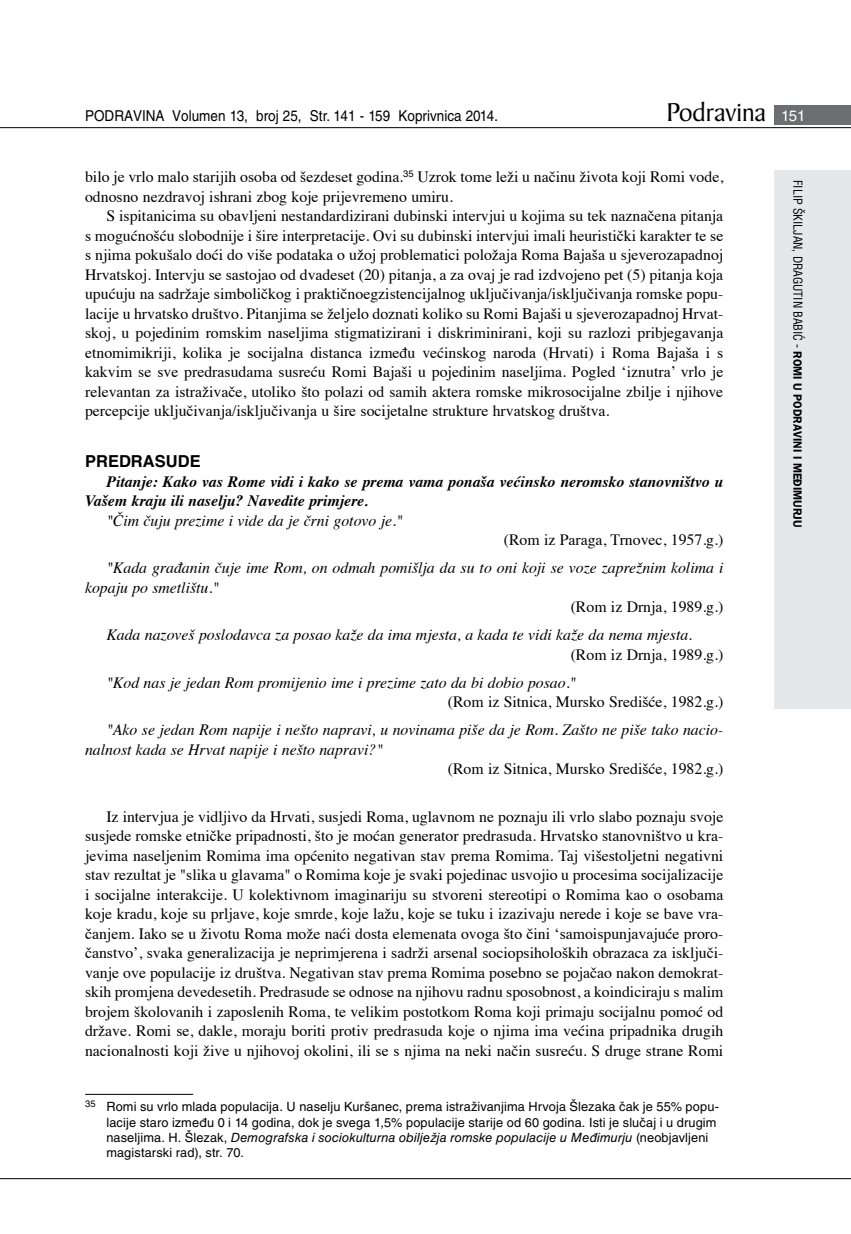
<style>
.page{position:relative;width:851px;height:1234px;background:#fff}
.page>*{position:absolute;margin:0;border:0;box-sizing:border-box;transform-origin:0 0}
.t1{font:27.6px "Baker Signet BT";color:#000}
.t2{font:700 16.5px "Helvetica LT Skin 29";color:#000}
.t3{font:15.75px/19.5px "Times";color:#000;text-align:justify}
.t4{font:italic 15.75px/19.5px "Times";color:#000}
.t5{font:italic 700 15.75px/19.5px "Times";color:#000}
.t6{font:15px "Helvetica LT Skin 29";color:#000;scale:.9 1}
.t7{font:12.75px/15.3px "Helvetica LT Skin 29";letter-spacing:.01em;color:#000}
.t8{font:condensed 12px "Helvetica LT Skin 29";letter-spacing:-.005em;color:#000}
.s1{font-family:"Helvetica LT Skin 29";font-size:15px;color:#fff}
.s2{font-style:italic}
.s3{font-family:"ITC Franklin Gothic Skin 29";font-weight:600;font-stretch:normal}
</style>
<div class="page">
<div style="left:774px;top:170px;width:76px;height:538px;background:#e6e7e8"></div>
<div style="left:774px;top:105px;width:76px;height:19px;background:#6d6e71"></div>
<hr style="left:0;top:127px;width:850px;height:1px;background:#000">
<hr style="left:0;top:1177px;width:850px;height:1px;background:#000">
<hr style="left:85px;top:1093px;width:108px;height:1px;background:#000">
<p class="t6" style="left:85px;top:107px;width:460px">PODRAVINA Volumen 13, broj 25, Str. 141 - 159 Koprivnica 2014.</p>
<h1 class="t1" style="left:666px;top:95px;width:141px">Podravina <span class="s1">151</span></h1>
<p class="t3" style="left:85px;top:166px;width:639px">bilo je vrlo malo starijih osoba od šezdeset godina.<sup>35</sup> Uzrok tome leži u načinu života koji Romi vode, odnosno nezdravoj ishrani zbog koje prijevremeno umiru.</p>
<p class="t3" style="left:85px;top:204px;width:639px;text-indent:21px">S ispitanicima su obavljeni nestandardizirani dubinski intervjui u kojima su tek naznačena pitanja s mogućnošću slobodnije i šire interpretacije. Ovi su dubinski intervjui imali heuristički karakter te se s njima pokušalo doći do više podataka o užoj problematici položaja Roma Bajaša u sjeverozapadnoj Hrvatskoj. Intervju se sastojao od dvadeset (20) pitanja, a za ovaj je rad izdvojeno pet (5) pitanja koja upućuju na sadržaje simboličkog i praktičnoegzistencijalnog uključivanja/isključivanja romske popu&shy;lacije u hrvatsko društvo. Pitanjima se željelo doznati koliko su Romi Bajaši u sjeverozapadnoj Hrvat&shy;skoj, u pojedinim romskim naseljima stigmatizirani i diskriminirani, koji su razlozi pribjegavanja etnomimikriji, kolika je socijalna distanca između većinskog naroda (Hrvati) i Roma Bajaša i s kakvim se sve predrasudama susreću Romi Bajaši u pojedinim naseljima. Pogled ‘iznutra’ vrlo je relevantan za istraživače, utoliko što polazi od samih aktera romske mikrosocijalne zbilje i njihove percepcije uključivanja/isključivanja u šire socijetalne strukture hrvatskog društva.</p>
<p class="t2" style="left:85px;top:451px;width:58px">PREDRASU</p>
<p class="t2" style="left:178px;top:451px;width:22px">DE</p>
<p class="t5" style="left:85px;top:470px;width:639px;text-indent:21px">Pitanje: Kako vas Rome vidi i kako se prema vama ponaša većinsko neromsko stanovništvo u<br>Vašem kraju ili naselju? Navedite primjere.</p>
<p class="t4" style="left:106px;top:509px;width:298px">"Čim čuju prezime i vide da je črni gotovo je."</p>
<p class="t3" style="left:503px;top:528px;width:221px">(Rom iz Paraga, Trnovec, 1957.g.)</p>
<p class="t4" style="left:85px;top:557px;width:639px;text-indent:21px">"Kada građanin čuje ime Rom, on odmah pomišlja da su to oni koji se voze zaprežnim kolima i kopaju po smetlištu."</p>
<p class="t3" style="left:570px;top:595px;width:154px">(Rom iz Drnja, 1989.g.)</p>
<p class="t4" style="left:106px;top:624px;width:587px">Kada nazoveš poslodavca za posao kaže da ima mjesta, a kada te vidi kaže da nema mjesta.</p>
<p class="t3" style="left:570px;top:643px;width:154px">(Rom iz Drnja, 1989.g.)</p>
<p class="t4" style="left:106px;top:671px;width:471px">"Kod nas je jedan Rom promijenio ime i prezime zato da bi dobio posao."</p>
<p class="t3" style="left:447px;top:690px;width:277px">(Rom iz Sitnica, Mursko Središće, 1982.g.)</p>
<p class="t4" style="left:85px;top:719px;width:639px;text-indent:21px">"Ako se jedan Rom napije i nešto napravi, u novinama piše da je Rom. Zašto ne piše tako nacio&shy;nalnost kada se Hrvat napije i nešto napravi?"</p>
<p class="t3" style="left:447px;top:757px;width:277px">(Rom iz Sitnica, Mursko Središće, 1982.g.)</p>
<p class="t3" style="left:85px;top:805px;width:639px;text-indent:21px">Iz intervjua je vidljivo da Hrvati, susjedi Roma, uglavnom ne poznaju ili vrlo slabo poznaju svoje susjede romske etničke pripadnosti, što je moćan generator predrasuda. Hrvatsko stanovništvo u kra&shy;jevima naseljenim Romima ima općenito negativan stav prema Romima. Taj višestoljetni negativni stav rezultat je "slika u glavama" o Romima koje je svaki pojedinac usvojio u procesima socijalizacije i socijalne interakcije. U kolektivnom imaginariju su stvoreni stereotipi o Romima kao o osobama koje kradu, koje su prljave, koje smrde, koje lažu, koje se tuku i izazivaju nerede i koje se bave vra&shy;čanjem. Iako se u životu Roma može naći dosta elemenata ovoga što čini ‘samoispunjavajuće proro&shy;čanstvo’, svaka generalizacija je neprimjerena i sadrži arsenal sociopsiholoških obrazaca za isključi&shy;vanje ove populacije iz društva. Negativan stav prema Romima posebno se pojačao nakon demokrat&shy;skih promjena devedesetih. Predrasude se odnose na njihovu radnu sposobnost, a koindiciraju s malim brojem školovanih i zaposlenih Roma, te velikim postotkom Roma koji primaju socijalnu pomoć od države. Romi se, dakle, moraju boriti protiv predrasuda koje o njima ima većina pripadnika drugih nacionalnosti koji žive u njihovoj okolini, ili se s njima na neki način susreću. S druge strane Romi</p>
<p class="t7" style="left:106px;top:1098px;width:614px;text-indent:-21px"><sup>35</sup> Romi su vrlo mlada populacija. U naselju Kuršanec, prema istraživanjima Hrvoja Šlezaka čak je 55% popu&shy;lacije staro između 0 i 14 godina, dok je svega 1,5% populacije starije od 60 godina. Isti je slučaj i u drugim naseljima. H. Šlezak, <span class="s2">Demografska i sociokulturna obilježja romske populacije u Međimurju</span> (neobjavljeni magistarski rad), str. 70.</p>
<p class="t8" style="left:805px;top:180px;width:347px;rotate:90deg">fILIP ŠKILJAN, DRAGUTIN BABIĆ - <span class="s3">Romi u Podravini i Međimurju</span></p>
</div>
